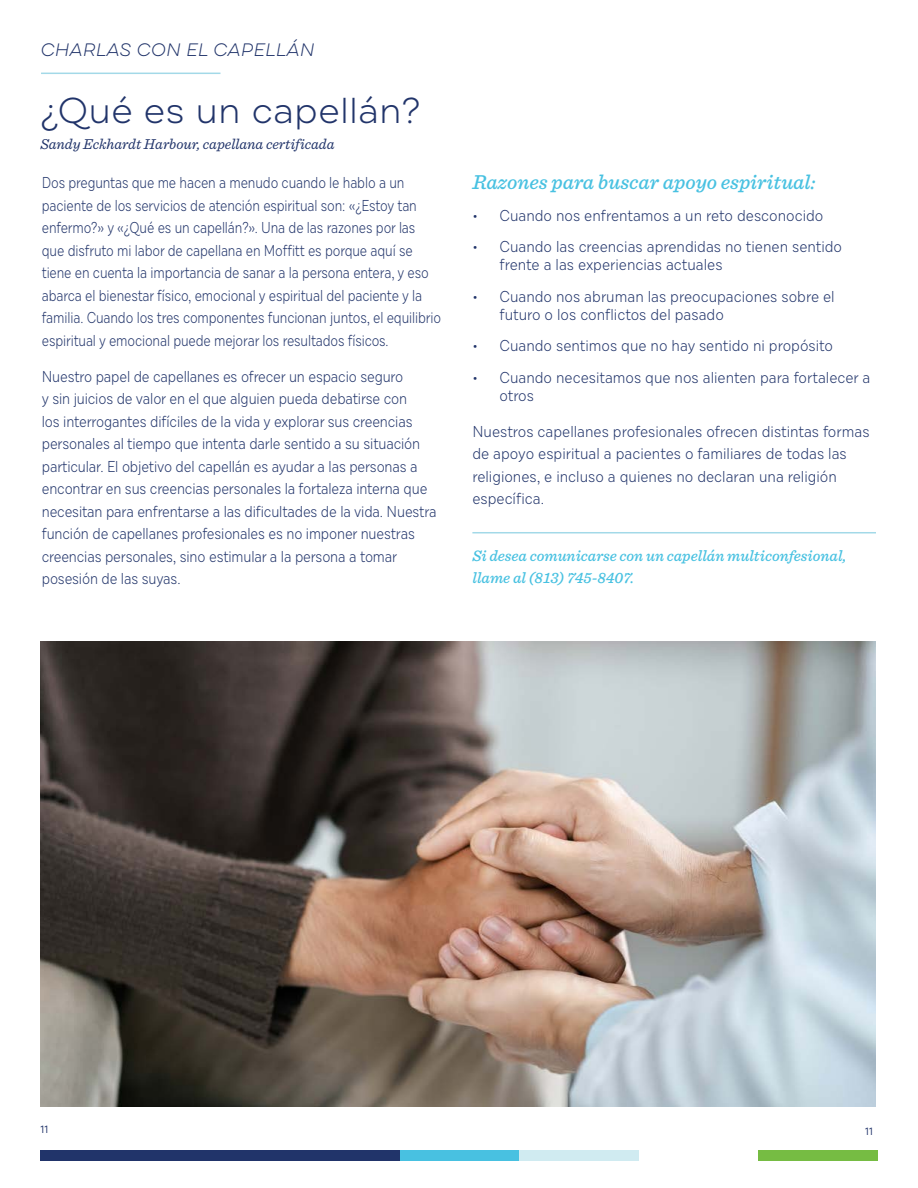
<style>
.page{position:relative;width:918px;height:1188px;background:#fff}
.page>*{position:absolute;margin:0;border:0;box-sizing:border-box;transform-origin:0 0}
.t1{font:300 36px "Draft A";color:#21346a}
.t2{font:italic 500 21px "Sentinel";color:#48c1e1}
.t3{font:italic 300 18px "Draft A";color:#21346a}
.t4{font:300 15.75px/22.5px "Draft D";letter-spacing:-.01em;color:#21346a;scale:.95 1}
.t5{font:300 15.75px/18px "Draft D";letter-spacing:-.01em;color:#21346a}
.t6{font:300 15.75px/22.5px "Draft D";letter-spacing:-.01em;color:#21346a;scale:.9 1}
.t7{font:italic 500 15.75px/22.5px "Sentinel";color:#48c1e1}
.t8{font:italic 15px "Sentinel";color:#21346a}
.t9{font:10.5px "Draft A";color:#21346a}
</style>
<div class="page">
<div style="left:758px;top:1150px;width:120px;height:11px;background:#76bc43"></div>
<div style="left:519px;top:1150px;width:120px;height:11px;background:#d0ebf1"></div>
<div style="left:399px;top:1150px;width:120px;height:11px;background:#48c1e1"></div>
<div style="left:40px;top:1150px;width:360px;height:11px;background:#21346a"></div>
<hr style="left:41px;top:73px;width:179px;height:1px;background:#a3d9e8">
<hr style="left:472px;top:532px;width:404px;height:1px;background:#a3d9e8">
<img style="left:40px;top:641px;width:836px;height:465px">
<p class="t3" style="left:40px;top:39px;width:276px">CHARLAS CON EL CAPELLÁN</p>
<h1 class="t1" style="left:40px;top:88px;width:382px">¿Qué es un capellán?</h1>
<p class="t8" style="left:40px;top:133px;width:296px">Sandy Eckhardt Harbour, capellana certificada</p>
<p class="t6" style="left:42px;top:173px;width:445px">Dos preguntas que me hacen a menudo cuando le hablo a un paciente de los servicios de atención espiritual son: «¿Estoy tan enfermo?» y «¿Qué es un capellán?». Una de las razones por las que disfruto mi labor de capellana en Moffitt es porque aquí se tiene en cuenta la importancia de sanar a la persona entera, y eso abarca el bienestar físico, emocional y espiritual del paciente y la familia. Cuando los tres componentes funcionan juntos, el equilibrio espiritual y emocional puede mejorar los resultados físicos.</p>
<p class="t4" style="left:42px;top:366px;width:417px">Nuestro papel de capellanes es ofrecer un espacio seguro<br>y sin juicios de valor en el que alguien pueda debatirse con<br>los interrogantes difíciles de la vida y explorar sus creencias personales al tiempo que intenta darle sentido a su situación particular. El objetivo del capellán es ayudar a las personas a encontrar en sus creencias personales la fortaleza interna que necesitan para enfrentarse a las dificultades de la vida. Nuestra función de capellanes profesionales es no imponer nuestras creencias personales, sino estimular a la persona a tomar posesión de las suyas.</p>
<h2 class="t2" style="left:472px;top:166px;width:345px">Razones para buscar apoyo espiritual:</h2>
<p class="t5" style="left:472px;top:208px;width:353px">• Cuando nos enfrentamos a un reto desconocido</p>
<p class="t5" style="left:499px;top:239px;width:344px;text-indent:-27px">• Cuando las creencias aprendidas no tienen sentido frente a las experiencias actuales</p>
<p class="t5" style="left:499px;top:289px;width:337px;text-indent:-27px">• Cuando nos abruman las preocupaciones sobre el futuro o los conflictos del pasado</p>
<p class="t5" style="left:472px;top:338px;width:362px">• Cuando sentimos que no hay sentido ni propósito</p>
<p class="t5" style="left:499px;top:370px;width:372px;text-indent:-27px">• Cuando necesitamos que nos alienten para fortalecer a otros</p>
<p class="t5" style="left:472px;top:422px;width:399px;line-height:22.5px">Nuestros capellanes profesionales ofrecen distintas formas de apoyo espiritual a pacientes o familiares de todas las religiones, e incluso a quienes no declaran una religión específica.</p>
<p class="t7" style="left:472px;top:543px;width:376px">Si desea comunicarse con un capellán multiconfesional, llame al (813) 745-8407.</p>
<p class="t9" style="left:40px;top:1123px;width:9px">11</p>
<p class="t9" style="left:865px;top:1125px;width:9px">11</p>
</div>
